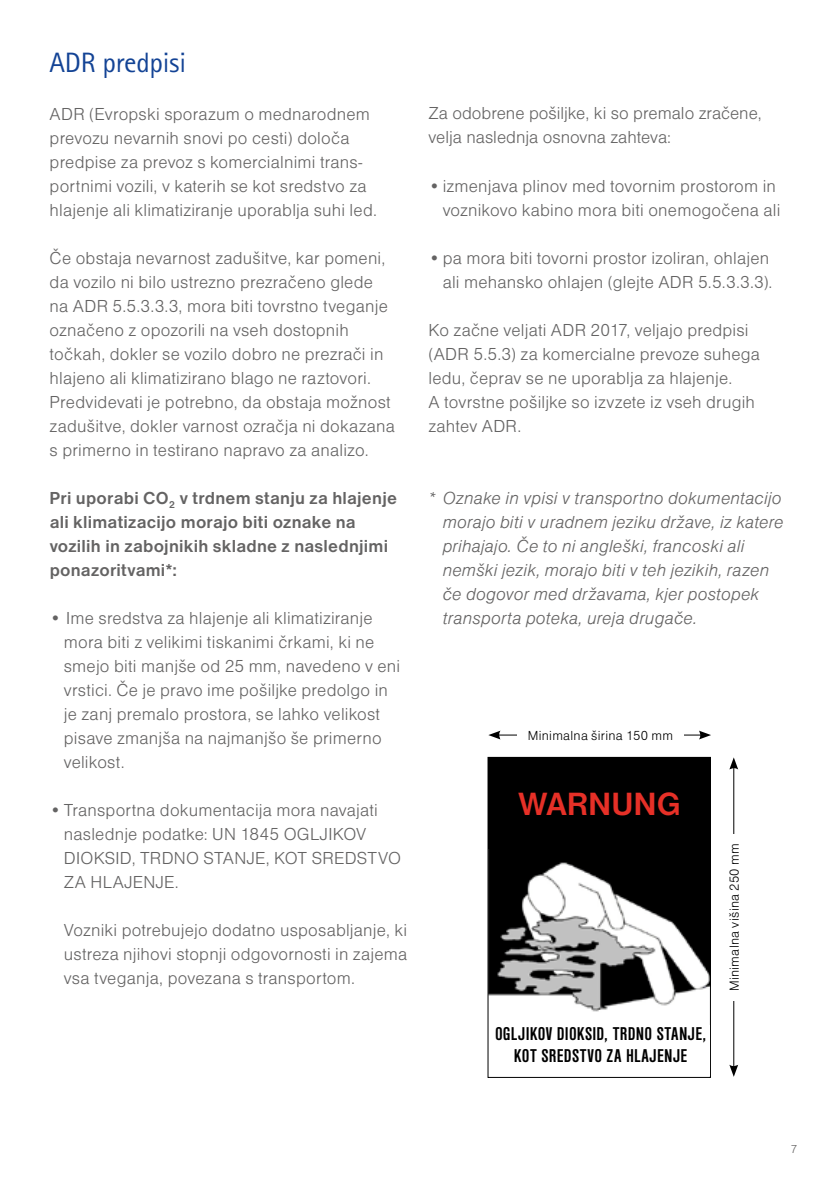
<style>
.page{position:relative;width:840px;height:1191px;background:#fff}
.page>*{position:absolute;margin:0;border:0;box-sizing:border-box;transform-origin:0 0}
.t1{font:700 33.4px "Nimbus San DEE";color:#e63027}
.t2{font:28px "Rotis Sans Serif";letter-spacing:-.01em;color:#134395}
.t3{font:700 condensed 19.2px/22.2px "Nimbus San DEE";letter-spacing:.015em;color:#000;text-align:center}
.t4{font:18px/24px "Nimbus San DEE Ligh";letter-spacing:.01em;color:#646363}
.t5{font:18px/24px "Nimbus San DEE Ligh Ital";letter-spacing:.01em;color:#646363}
.t6{font:700 18px/24px "Nimbus San DEE";letter-spacing:.015em;color:#646363}
.t7{font:13.6px "Nimbus San DEE Ligh";letter-spacing:.02em;color:#000}
.t8{font:12px "Nimbus San DEE Ligh";color:#646363}
</style>
<div class="page">
<img style="left:489px;top:848px;width:219px;height:164px">
<hr style="left:497px;top:734px;width:204px;height:1px;background:#000">
<svg style="left:488px;top:731px;width:12px;height:8px"></svg>
<svg style="left:698px;top:730px;width:12px;height:9px"></svg>
<div style="left:517px;top:726px;width:166px;height:17px;background:#fff"></div>
<div style="left:488px;top:757px;width:222px;height:91px;background:#000"></div>
<hr style="left:733px;top:766px;width:1px;height:301px;background:#000">
<svg style="left:729px;top:1064px;width:8px;height:12px"></svg>
<svg style="left:729px;top:757px;width:8px;height:12px"></svg>
<div style="left:724px;top:833px;width:18px;height:167px;background:#fff"></div>
<h2 class="t2" style="left:50px;top:46px;width:138px">ADR predpisi</h2>
<p class="t4" style="left:50px;top:102px;width:328px">ADR (Evropski sporazum o mednarodnem prevozu nevarnih snovi po cesti) določa predpise za prevoz s komercialnimi trans&shy;portnimi vozili, v katerih se kot sredstvo za hlajenje ali klimatiziranje uporablja suhi led.</p>
<p class="t4" style="left:50px;top:246px;width:347px">Če obstaja nevarnost zadušitve, kar pomeni, da vozilo ni bilo ustrezno prezračeno glede na ADR 5.5.3.3.3, mora biti tovrstno tveganje označeno z opozorili na vseh dostopnih točkah, dokler se vozilo dobro ne prezrači in hlajeno ali klimatizirano blago ne raztovori.<br>Predvidevati je potrebno, da obstaja možnost zadušitve, dokler varnost ozračja ni dokazana s primerno in testirano napravo za analizo.</p>
<p class="t6" style="left:50px;top:486px;width:348px">Pri uporabi CO<sub>2</sub> v trdnem stanju za hlajenje ali klimatizacijo morajo biti oznake na vozilih in zabojnikih skladne z naslednjimi ponazoritvami*:</p>
<p class="t4" style="left:64px;top:606px;width:338px;text-indent:-14px">• Ime sredstva za hlajenje ali klimatiziranje mora biti z velikimi tiskanimi črkami, ki ne smejo biti manjše od 25 mm, navedeno v eni vrstici. Če je pravo ime pošiljke predolgo in je zanj premalo prostora, se lahko velikost pisave zmanjša na najmanjšo še primerno velikost.</p>
<p class="t4" style="left:64px;top:798px;width:338px;text-indent:-14px">•Transportna dokumentacija mora navajati naslednje podatke: UN 1845 OGLJIKOV<br>DIOKSID, TRDNO STANJE, KOT SREDSTVO<br>ZA HLAJENJE.</p>
<p class="t4" style="left:64px;top:918px;width:344px;text-align:justify">Vozniki potrebujejo dodatno usposabljanje, ki ustreza njihovi stopnji odgovornosti in zajema vsa tveganja, povezana s transportom.</p>
<p class="t4" style="left:428px;top:102px;width:334px">Za odobrene pošiljke, ki so premalo zračene, velja naslednja osnovna zahteva:</p>
<p class="t4" style="left:428px;top:174px;width:353px;text-align:right">•izmenjava plinov med tovornim prostorom in voznikovo kabino mora biti onemogočena ali</p>
<p class="t4" style="left:428px;top:246px;width:345px;text-align:right">•pa mora biti tovorni prostor izoliran, ohlajen ali mehansko ohlajen (glejte ADR 5.5.3.3.3).</p>
<p class="t4" style="left:428px;top:318px;width:333px">Ko začne veljati ADR 2017, veljajo predpisi (ADR 5.5.3) za komercialne prevoze suhega ledu, čeprav se ne uporablja za hlajenje.<br>A tovrstne pošiljke so izvzete iz vseh drugih zahtev ADR.</p>
<p class="t5" style="left:442px;top:486px;width:342px;text-indent:-14px">* Oznake in vpisi v transportno dokumentacijo morajo biti v uradnem jeziku države, iz katere prihajajo. Če to ni angleški, francoski ali nemški jezik, morajo biti v teh jezikih, razen če dogovor med državama, kjer postopek transporta poteka, ureja drugače.</p>
<p class="t7" style="left:527px;top:728px;width:146px">Minimalna širina 150 mm</p>
<h1 class="t1" style="left:518px;top:785px;width:164px">WARNUNG</h1>
<p class="t3" style="left:494px;top:1023px;width:212px">OGLJIKOV DIOKSID, TRDNO STANJE,<br>KOT SREDSTVO ZA HLAJENJE</p>
<p class="t7" style="left:726px;top:991px;width:149px;rotate:-90deg">Minimalna višina 250 mm</p>
<p class="t8" style="left:790px;top:1142px;width:8px">7</p>
</div>
